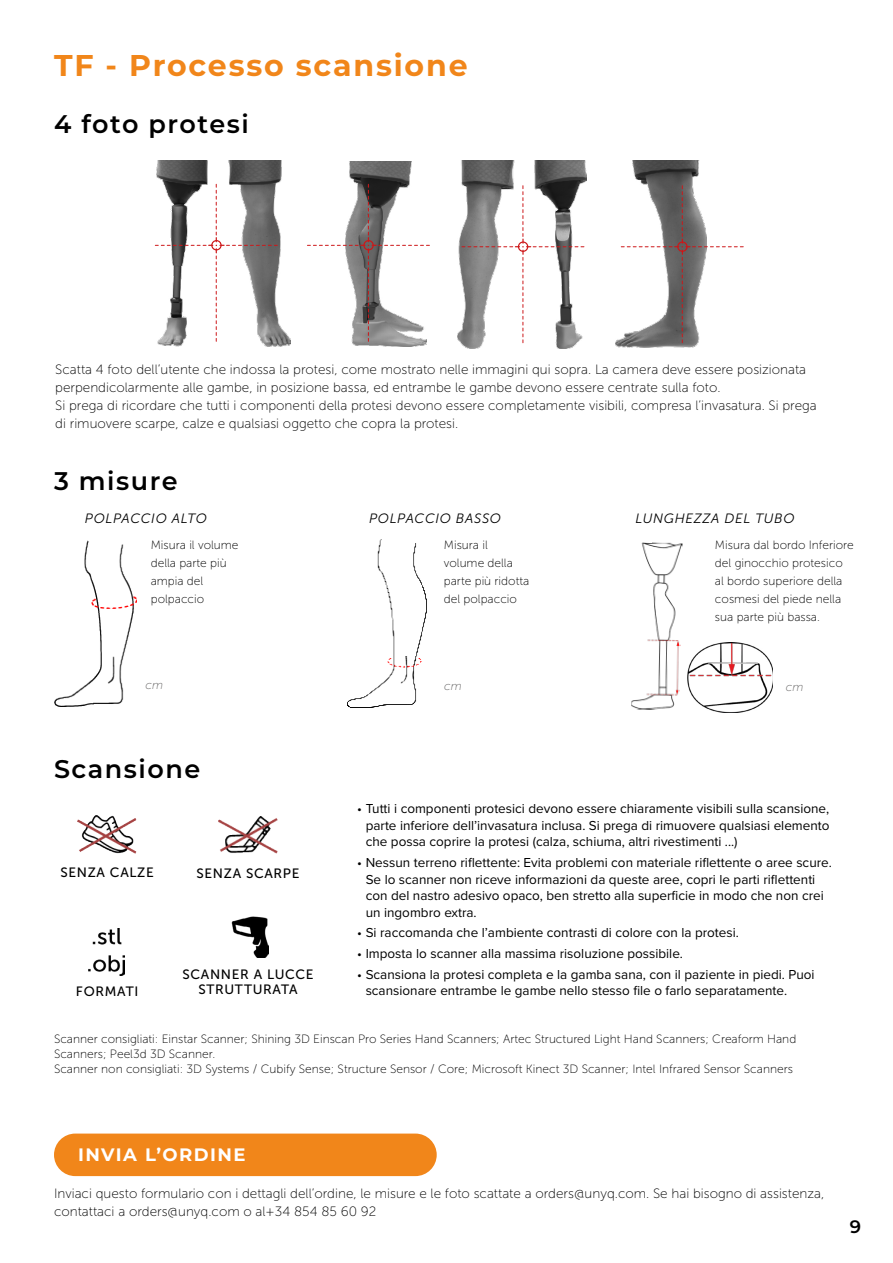
<style>
.page{position:relative;width:893px;height:1263px;background:#fff}
.page>*{position:absolute;margin:0;border:0;box-sizing:border-box;transform-origin:0 0}
.t1{font:700 30px "Montserrat";letter-spacing:.06em;color:#f1861a}
.t2{font:600 25.5px "Montserrat";letter-spacing:.06em;color:#000}
.t3{font:700 18px "Montserrat";letter-spacing:.08em;color:#fff}
.t4{font:600 18px "Montserrat";color:#000}
.t5{font:13.5px/16.5px "Proxima Nova";color:#000}
.t6{font:13.5px/18px "Museo Sans 100";color:#000}
.t7{font:13.5px/15px "Museo Sans 500";letter-spacing:.05em;color:#000;text-align:center}
.t8{font:italic 13.5px "Museo Sans 300";letter-spacing:.05em;color:#000}
.t9{font:12px/18px "Museo Sans 100";color:#000}
.t10{font:italic 12px "Museo Sans 100";color:#646363}
</style>
<div class="page">
<img style="left:157px;top:161px;width:134px;height:185px">
<img style="left:349px;top:161px;width:78px;height:186px">
<img style="left:457px;top:161px;width:129px;height:187px">
<img style="left:615px;top:161px;width:84px;height:186px">
<svg style="left:155px;top:184px;width:122px;height:157px"></svg>
<svg style="left:307px;top:184px;width:122px;height:157px"></svg>
<svg style="left:462px;top:186px;width:122px;height:157px"></svg>
<svg style="left:621px;top:186px;width:122px;height:157px"></svg>
<img style="left:55px;top:541px;width:81px;height:166px">
<img style="left:631px;top:542px;width:51px;height:168px">
<img style="left:347px;top:540px;width:80px;height:167px">
<img style="left:77px;top:816px;width:60px;height:37px">
<img style="left:218px;top:816px;width:60px;height:37px">
<img style="left:88px;top:928px;width:36px;height:48px">
<img style="left:231px;top:916px;width:37px;height:42px">
<div style="left:54px;top:1133px;width:383px;height:43px;background:#f1861a;border-radius:21px"></div>
<img style="left:688px;top:642px;width:85px;height:71px">
<h1 class="t1" style="left:54px;top:43px;width:415px">TF - Processo scansione</h1>
<h2 class="t2" style="left:54px;top:106px;width:196px">4 foto protesi</h2>
<p class="t6" style="left:55px;top:361px;width:763px">Scatta 4 foto dell’utente che indossa la protesi, come mostrato nelle immagini qui sopra. La camera deve essere posizionata perpendicolarmente alle gambe, in posizione bassa, ed entrambe le gambe devono essere centrate sulla foto.<br>Si prega di ricordare che tutti i componenti della protesi devono essere completamente visibili, compresa l’invasatura. Si prega di rimuovere scarpe, calze e qualsiasi oggetto che copra la protesi.</p>
<h2 class="t2" style="left:54px;top:463px;width:125px">3 misure</h2>
<p class="t8" style="left:85px;top:511px;width:123px">POLPACCIO ALTO</p>
<p class="t8" style="left:369px;top:511px;width:133px">POLPACCIO BASSO</p>
<p class="t8" style="left:635px;top:511px;width:161px">LUNGHEZZA DEL TUBO</p>
<p class="t9" style="left:715px;top:536px;width:140px">Misura dal bordo Inferiore del ginocchio protesico al bordo superiore della cosmesi del piede nella sua parte più bassa.</p>
<p class="t9" style="left:151px;top:536px;width:89px">Misura il volume della parte più ampia del polpaccio</p>
<p class="t9" style="left:444px;top:536px;width:87px">Misura il volume della parte più ridotta del polpaccio</p>
<p class="t10" style="left:146px;top:678px;width:19px">cm</p>
<p class="t10" style="left:444px;top:679px;width:19px">cm</p>
<p class="t10" style="left:786px;top:680px;width:19px">cm</p>
<h2 class="t2" style="left:54px;top:751px;width:148px">Scansione</h2>
<p class="t7" style="left:60px;top:865px;width:95px">SENZA CALZE</p>
<p class="t7" style="left:196px;top:866px;width:105px">SENZA SCARPE</p>
<p class="t7" style="left:76px;top:984px;width:64px">FORMATI</p>
<p class="t7" style="left:182px;top:967px;width:133px">SCANNER A LUCCE<br>STRUTTURATA</p>
<p class="t5" style="left:366px;top:800px;width:465px;text-align:justify;text-indent:-9px">• Tutti i componenti protesici devono essere chiaramente visibili sulla scansione, parte inferiore dell’invasatura inclusa. Si prega di rimuovere qualsiasi elemento che possa coprire la protesi (calza, schiuma, altri rivestimenti ...)</p>
<p class="t5" style="left:366px;top:854px;width:468px;text-indent:-9px">• Nessun terreno riflettente: Evita problemi con materiale riflettente o aree scure.<br>Se lo scanner non riceve informazioni da queste aree, copri le parti riflettenti con del nastro adesivo opaco, ben stretto alla superficie in modo che non crei un ingombro extra.</p>
<p class="t5" style="left:357px;top:924px;width:383px">• Si raccomanda che l’ambiente contrasti di colore con la protesi.</p>
<p class="t5" style="left:357px;top:945px;width:327px">• Imposta lo scanner alla massima risoluzione possibile.</p>
<p class="t5" style="left:366px;top:965px;width:450px;text-indent:-9px">• Scansiona la protesi completa e la gamba sana, con il paziente in piedi. Puoi scansionare entrambe le gambe nello stesso file o farlo separatamente.</p>
<p class="t9" style="left:54px;top:1032px;width:744px;line-height:15px">Scanner consigliati: Einstar Scanner; Shining 3D Einscan Pro Series Hand Scanners; Artec Structured Light Hand Scanners; Creaform Hand<br>Scanners; Peel3d 3D Scanner.<br>Scanner non consigliati: 3D Systems / Cubify Sense; Structure Sensor / Core; Microsoft Kinect 3D Scanner; Intel Infrared Sensor Scanners</p>
<h3 class="t3" style="left:78px;top:1142px;width:169px">INVIA L’ORDINE</h3>
<p class="t6" style="left:54px;top:1185px;width:772px">Inviaci questo formulario con i dettagli dell’ordine, le misure e le foto scattate a orders@unyq.com. Se hai bisogno di assistenza, contattaci a orders@unyq.com o al+34 854 85 60 92</p>
<h3 class="t4" style="left:850px;top:1213px;width:13px">9</h3>
</div>
